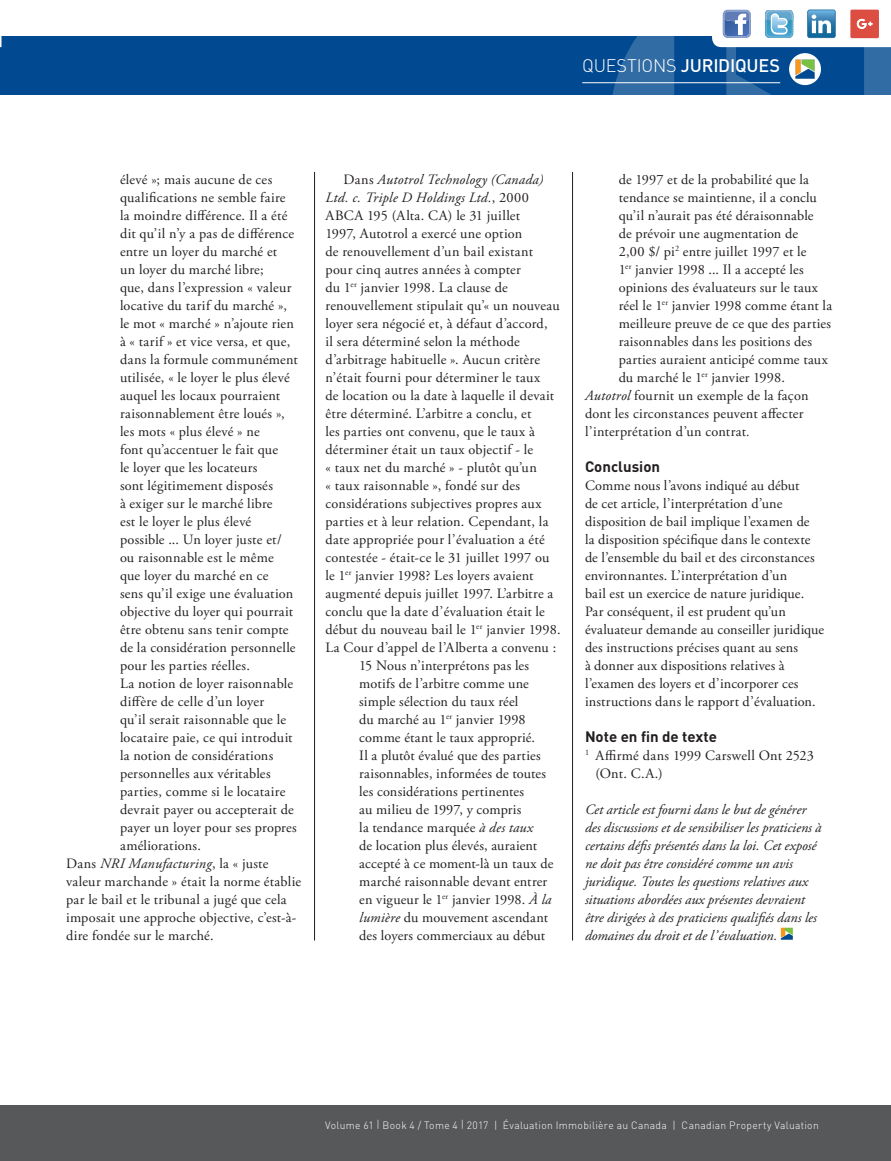
<style>
.page{position:relative;width:891px;height:1161px;background:#fff}
.page>*{position:absolute;margin:0;border:0;box-sizing:border-box;transform-origin:0 0}
.TOC_-_Departments{font:500 18px "DIN";letter-spacing:-.015em;color:#fff}
.Sub-Head{font:700 15px "DIN";color:#231f20}
.BT{font:14.25px/18px "Adobe Garamond Pro";letter-spacing:.015em;color:#231f20}
.BT_1{font:14.25px/18px "Adobe Garamond Pro";letter-spacing:.01em;color:#231f20}
.BT-2{font:italic 14.25px/18px "Adobe Garamond Pro";color:#231f20}
.t1{font:300 10.5px "DIN";letter-spacing:.03em;color:#fff}
.s1{font-weight:300}
.s2{font-style:italic}
</style>
<div class="page">
<div style="left:0;top:37px;width:891px;height:58px;background:#014990"></div>
<svg style="left:609px;top:36px;width:282px;height:59px"></svg>
<hr style="left:582px;top:82px;width:198px;height:1px;background:#fff">
<svg style="left:781px;top:928px;width:12px;height:12px"></svg>
<hr style="left:572px;top:172px;width:1px;height:769px;background:#231f20">
<hr style="left:314px;top:172px;width:1px;height:769px;background:#231f20">
<div style="left:0;top:1106px;width:891px;height:55px;background:#57585a"></div>
<svg style="left:712px;top:9px;width:179px;height:38px"></svg>
<p class="TOC_-_Departments" style="left:582px;top:54px;width:199px"><span class="s1">QUESTIONS</span> JURIDIQUES</p>
<p class="BT" style="left:120px;top:171px;width:179px">élevé »; mais aucune de ces qualifications ne semble faire la moindre différence. Il a été dit qu’il n’y a pas de différence entre un loyer du marché et<br>un loyer du marché libre;<br>que, dans l’expression « valeur locative du tarif du marché », le mot « marché » n’ajoute rien à « tarif » et vice versa, et que, dans la formule communément utilisée, « le loyer le plus élevé auquel les locaux pourraient raisonnablement être loués », les mots « plus élevé » ne<br>font qu’accentuer le fait que<br>le loyer que les locateurs<br>sont légitimement disposés<br>à exiger sur le marché libre<br>est le loyer le plus élevé possible ... Un loyer juste et/ ou raisonnable est le même<br>que loyer du marché en ce<br>sens qu’il exige une évaluation objective du loyer qui pourrait être obtenu sans tenir compte de la considération personnelle pour les parties réelles.<br>La notion de loyer raisonnable diffère de celle d’un loyer<br>qu’il serait raisonnable que le locataire paie, ce qui introduit la notion de considérations personnelles aux véritables parties, comme si le locataire devrait payer ou accepterait de payer un loyer pour ses propres améliorations.</p>
<p class="BT" style="left:66px;top:855px;width:237px">Dans <span class="s2">NRI Manufacturing</span>, la « juste valeur marchande » était la norme établie par le bail et le tribunal a jugé que cela imposait une approche objective, c’est-à&shy;dire fondée sur le marché.</p>
<p class="BT" style="left:326px;top:171px;width:237px;text-indent:18px">Dans <span class="s2">Autotrol Technology (Canada)<br>Ltd. c. Triple D Holdings Ltd.</span>, 2000<br>ABCA 195 (Alta. CA) le 31 juillet<br>1997, Autotrol a exercé une option<br>de renouvellement d’un bail existant pour cinq autres années à compter<br>du 1<sup>er</sup> janvier 1998. La clause de renouvellement stipulait qu’« un nouveau loyer sera négocié et, à défaut d’accord,<br>il sera déterminé selon la méthode d’arbitrage habituelle ». Aucun critère n’était fourni pour déterminer le taux<br>de location ou la date à laquelle il devait être déterminé. L’arbitre a conclu, et<br>les parties ont convenu, que le taux à déterminer était un taux objectif - le<br>« taux net du marché » - plutôt qu’un<br>« taux raisonnable », fondé sur des considérations subjectives propres aux parties et à leur relation. Cependant, la date appropriée pour l’évaluation a été contestée - était-ce le 31 juillet 1997 ou le 1<sup>er</sup> janvier 1998? Les loyers avaient augmenté depuis juillet 1997. L’arbitre a conclu que la date d’évaluation était le début du nouveau bail le 1<sup>er</sup> janvier 1998.<br>La Cour d’appel de l’Alberta a convenu :</p>
<p class="BT" style="left:359px;top:657px;width:196px">15 Nous n’interprétons pas les motifs de l’arbitre comme une simple sélection du taux réel<br>du marché au 1<sup>er</sup> janvier 1998 comme étant le taux approprié.<br>Il a plutôt évalué que des parties raisonnables, informées de toutes les considérations pertinentes<br>au milieu de 1997, y compris<br>la tendance marquée <span class="s2">à des taux<br></span>de location plus élevés, auraient accepté à ce moment-là un taux de marché raisonnable devant entrer en vigueur le 1<sup>er</sup> janvier 1998. <span class="s2">À la lumière</span> du mouvement ascendant des loyers commerciaux au début</p>
<p class="BT" style="left:619px;top:171px;width:215px">de 1997 et de la probabilité que la tendance se maintienne, il a conclu qu’il n’aurait pas été déraisonnable<br>de prévoir une augmentation de<br>2,00 $/ pi<sup>2</sup> entre juillet 1997 et le<br>1<sup>er</sup> janvier 1998 ... Il a accepté les opinions des évaluateurs sur le taux réel le 1<sup>er</sup> janvier 1998 comme étant la meilleure preuve de ce que des parties raisonnables dans les positions des parties auraient anticipé comme taux du marché le 1<sup>er</sup> janvier 1998.</p>
<p class="BT" style="left:585px;top:387px;width:225px"><span class="s2">Autotrol</span> fournit un exemple de la façon dont les circonstances peuvent affecter l’interprétation d’un contrat<span class="s2">.</span></p>
<p class="Sub-Head" style="left:585px;top:457px;width:77px">Conclusion</p>
<p class="BT_1" style="left:585px;top:477px;width:241px">Comme nous l’avons indiqué au début<br>de cet article, l’interprétation d’une disposition de bail implique l’examen de<br>la disposition spécifique dans le contexte de l’ensemble du bail et des circonstances environnantes. L’interprétation d’un<br>bail est un exercice de nature juridique.<br>Par conséquent, il est prudent qu’un évaluateur demande au conseiller juridique des instructions précises quant au sens<br>à donner aux dispositions relatives à l’examen des loyers et d’incorporer ces instructions dans le rapport d’évaluation.</p>
<p class="Sub-Head" style="left:585px;top:727px;width:133px">Note en fin de texte</p>
<p class="BT" style="left:595px;top:747px;width:220px;text-indent:-10px"><sup>1</sup> Affirmé dans 1999 Carswell Ont 2523 (Ont. C.A.)</p>
<p class="BT-2" style="left:585px;top:801px;width:238px">Cet article est fourni dans le but de générer des discussions et de sensibiliser les praticiens à certains défis présentés dans la loi. Cet exposé ne doit pas être considéré comme un avis juridique. Toutes les questions relatives aux situations abordées aux présentes devraient être dirigées à des praticiens qualifiés dans les domaines du droit et de l’évaluation.</p>
<p class="t1" style="left:325px;top:1119px;width:495px">Volume 61 | Book 4 / Tome 4 | 2017 | Évaluation Immobilière au Canada | Canadian Property Valuation</p>
</div>
